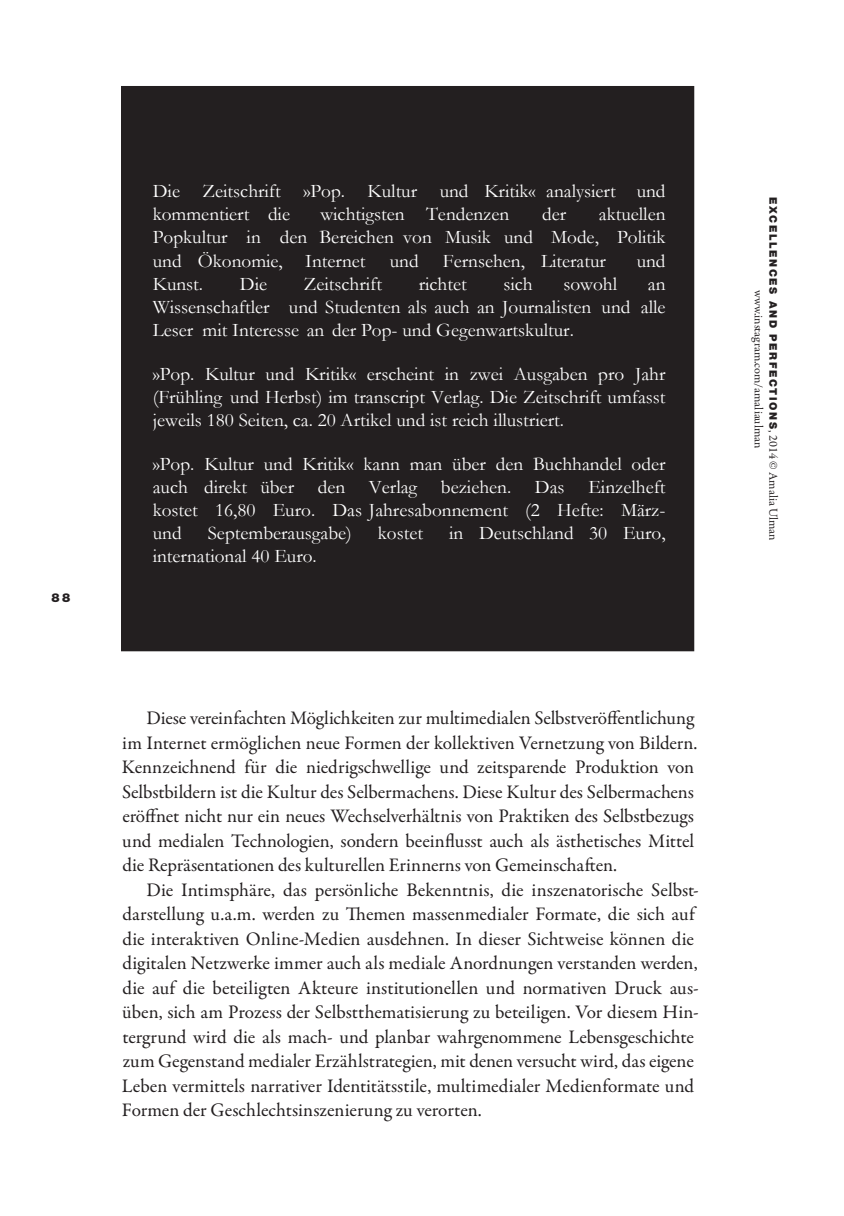
<style>
.page{position:relative;width:844px;height:1216px;background:#fff}
.page>*{position:absolute;margin:0;border:0;box-sizing:border-box;transform-origin:0 0}
.t1{font:19.25px/24.5px "Garamond Premr Pro";letter-spacing:-.005em;color:#231f20}
.t2{font:19.25px/23.1px "Garamond";color:#fff;text-align:justify}
.t3{font:12.25px "Garamond Premr Pro";letter-spacing:-.005em;color:#231f20}
.t4{font:900 12.25px "Helvetica Neue LT Std";color:#231f20}
.t5{font:900 10.5px "Helvetica Neue LT Std";letter-spacing:.15em;color:#231f20}
.s1{font-family:"Garamond Premr Pro";font-weight:400;font-size:12.25px}
</style>
<div class="page">
<div style="left:120px;top:87px;width:574px;height:563px;background:#231f20"></div>
<p class="t4" style="left:51px;top:590px;width:20px">88</p>
<p class="t2" style="left:153px;top:179px;width:514px">Die Zeitschrift »Pop. Kultur und Kritik« analysiert und kommentiert die</p>
<p class="t2" style="left:320px;top:202px;width:190px">wichtigsten Tendenzen</p>
<p class="t2" style="left:542px;top:202px;width:26px">der</p>
<p class="t2" style="left:153px;top:202px;width:514px;text-indent:446px">aktuellen Popkultur in den Bereichen von Musik und Mode, Politik und Ökonomie, Internet</p>
<p class="t2" style="left:389px;top:248px;width:30px">und</p>
<p class="t2" style="left:443px;top:248px;width:164px">Fernsehen, Literatur</p>
<p class="t2" style="left:636px;top:248px;width:30px">und</p>
<p class="t2" style="left:153px;top:271px;width:52px">Kunst.</p>
<p class="t2" style="left:240px;top:271px;width:29px">Die</p>
<p class="t2" style="left:304px;top:271px;width:80px">Zeitschrift</p>
<p class="t2" style="left:418px;top:271px;width:49px">richtet</p>
<p class="t2" style="left:503px;top:271px;width:31px">sich</p>
<p class="t2" style="left:563px;top:271px;width:55px">sowohl</p>
<p class="t2" style="left:153px;top:271px;width:514px;text-indent:495px">an Wissenschaftler und Studenten als auch an Journalisten und alle Leser mit Interesse an der Pop- und Gegenwartskultur.</p>
<p class="t2" style="left:153px;top:362px;width:514px">»Pop. Kultur und Kritik« erscheint in zwei Ausgaben pro Jahr (Frühling und Herbst) im transcript Verlag. Die Zeitschrift umfasst jeweils 180 Seiten, ca. 20 Artikel und ist reich illustriert.</p>
<p class="t2" style="left:153px;top:452px;width:514px">»Pop. Kultur und Kritik« kann man über den Buchhandel oder auch direkt über den Verlag beziehen. Das Einzelheft kostet 16,80 Euro. Das Jahresabonnement (2 Hefte: März&shy;und</p>
<p class="t2" style="left:208px;top:521px;width:145px">Septemberausgabe)</p>
<p class="t2" style="left:378px;top:521px;width:47px">kostet</p>
<p class="t2" style="left:449px;top:521px;width:218px">in Deutschland 30 Euro,</p>
<p class="t2" style="left:153px;top:544px;width:165px">international 40 Euro.</p>
<p class="t1" style="left:122px;top:706px;width:577px;text-indent:25px">Diese vereinfachten Möglichkeiten zur multimedialen Selbstveröffentlichung im Internet ermöglichen neue Formen der kollektiven Vernetzung von Bildern.<br>Kennzeichnend für die niedrigschwellige und zeitsparende Produktion von Selbstbildern ist die Kultur des Selbermachens. Diese Kultur des Selbermachens eröffnet nicht nur ein neues Wechselverhältnis von Praktiken des Selbstbezugs und medialen Technologien, sondern beeinflusst auch als ästhetisches Mittel die Repräsentationen des kulturellen Erinnerns von Gemeinschaften.</p>
<p class="t1" style="left:122px;top:878px;width:578px;text-indent:25px">Die Intimsphäre, das persönliche Bekenntnis, die inszenatorische Selbst&shy;darstellung u.a.m. werden zu Themen massenmedialer Formate, die sich auf die interaktiven Online-Medien ausdehnen. In dieser Sichtweise können die digitalen Netzwerke immer auch als mediale Anordnungen verstanden werden, die auf die beteiligten Akteure institutionellen und normativen Druck aus&shy;üben, sich am Prozess der Selbstthematisierung zu beteiligen. Vor diesem Hin&shy;tergrund wird die als mach- und planbar wahrgenommene Lebensgeschichte zum Gegenstand medialer Erzählstrategien, mit denen versucht wird, das eigene Leben vermittels narrativer Identitätsstile, multimedialer Medienformate und Formen der Geschlechtsinszenierung zu verorten.</p>
<p class="t5" style="left:779px;top:197px;width:345px;rotate:90deg">Excellences and Perfections<span class="s1">, 2014 © Amalia Ulman</span></p>
<p class="t3" style="left:765px;top:289px;width:160px;rotate:90deg">www.instagram.com/amaliaulman</p>
</div>
